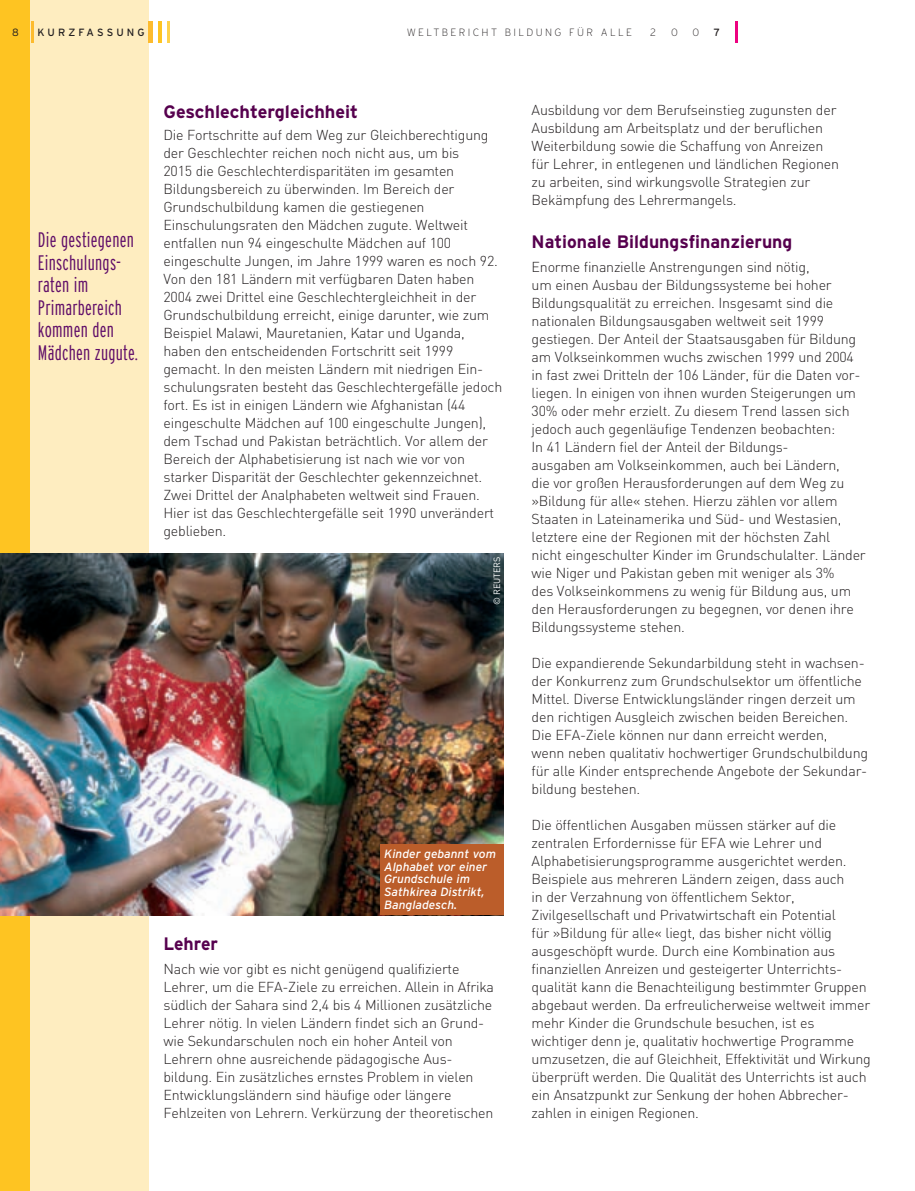
<style>
.page{position:relative;width:915px;height:1191px;background:#fff}
.page>*{position:absolute;margin:0;border:0;box-sizing:border-box;transform-origin:0 0}
.t1{font:300 extra-condensed 21px/22.5px "Interstate";letter-spacing:.01em;color:#600e69}
.t2{font:700 18px "Interstate";color:#56004e}
.t3{font:300 14.25px/18px "DIN";letter-spacing:-.015em;color:#231f20}
.t4{font:italic 12px/12.8px "Interstate";color:#fff}
.t5{font:200 10.5px "Interstate";letter-spacing:.225em;color:#231f20}
.t6{font:10.5px "Interstate";letter-spacing:.29em;color:#231f20}
.t7{font:300 10.5px "Interstate";color:#231f20}
.t8{font:9px "DIN";letter-spacing:-.015em;color:#fff}
</style>
<div class="page">
<div style="left:0;top:1px;width:148px;height:1190px;background:#feedc0"></div>
<div style="left:0;top:1px;width:29px;height:1190px;background:#fec422"></div>
<div style="left:148px;top:22px;width:5px;height:21px;background:#fdbb2e"></div>
<hr style="left:159px;top:22px;width:3px;height:21px;background:#fec422">
<hr style="left:168px;top:22px;width:2px;height:21px;background:#fed24c">
<hr style="left:32px;top:22px;width:2px;height:21px;background:#fdbb2e">
<hr style="left:735px;top:22px;width:2px;height:21px;background:#ed0280">
<img style="left:0;top:553px;width:504px;height:362px">
<div style="left:380px;top:844px;width:124px;height:71px;background:#bb5d2a"></div>
<p class="t7" style="left:12px;top:28px;width:8px">8</p>
<p class="t6" style="left:38px;top:28px;width:109px">KURZFASSUNG</p>
<p class="t5" style="left:406px;top:28px;width:227px">WELTBERICHT BILDUNG FÜR ALLE</p>
<p class="t5" style="left:650px;top:28px;width:7px">2</p>
<p class="t5" style="left:671px;top:28px;width:8px">0</p>
<p class="t5" style="left:692px;top:28px;width:8px">0</p>
<p class="t6" style="left:713px;top:28px;width:8px">7</p>
<h1 class="t1" style="left:38px;top:230px;width:102px">Die gestiegenen<br>Einschulungs&shy;raten im<br>Primarbereich kommen den<br>Mädchen zugute.</h1>
<p class="t2" style="left:163px;top:105px;width:196px">Geschlechtergleichheit</p>
<p class="t3" style="left:163px;top:128px;width:340px">Die Fortschritte auf dem Weg zur Gleichberechtigung der Geschlechter reichen noch nicht aus, um bis<br>2015 die Geschlechterdisparitäten im gesamten Bildungsbereich zu überwinden. Im Bereich der Grundschulbildung kamen die gestiegenen Einschulungsraten den Mädchen zugute. Weltweit entfallen nun 94 eingeschulte Mädchen auf 100 eingeschulte Jungen, im Jahre 1999 waren es noch 92.<br>Von den 181 Ländern mit verfügbaren Daten haben 2004 zwei Drittel eine Geschlechtergleichheit in der Grundschulbildung erreicht, einige darunter, wie zum Beispiel Malawi, Mauretanien, Katar und Uganda, haben den entscheidenden Fortschritt seit 1999 gemacht. In den meisten Ländern mit niedrigen Ein&shy;schulungsraten besteht das Geschlechtergefälle jedoch fort. Es ist in einigen Ländern wie Afghanistan (44 eingeschulte Mädchen auf 100 eingeschulte Jungen), dem Tschad und Pakistan beträchtlich. Vor allem der Bereich der Alphabetisierung ist nach wie vor von starker Disparität der Geschlechter gekennzeichnet.<br>Zwei Drittel der Analphabeten weltweit sind Frauen.<br>Hier ist das Geschlechtergefälle seit 1990 unverändert geblieben.</p>
<p class="t8" style="left:493px;top:605px;width:50px;rotate:-90deg">© REUTERS</p>
<p class="t4" style="left:384px;top:848px;width:113px">Kinder gebannt vom<br>Alphabet vor einer<br>Grundschule im<br>Sathkirea Distrikt,<br>Bangladesch.</p>
<p class="t2" style="left:163px;top:937px;width:56px">Lehrer</p>
<p class="t3" style="left:163px;top:961px;width:332px">Nach wie vor gibt es nicht genügend qualifizierte Lehrer, um die EFA-Ziele zu erreichen. Allein in Afrika südlich der Sahara sind 2,4 bis 4 Millionen zusätzliche Lehrer nötig. In vielen Ländern findet sich an Grund&shy;wie Sekundarschulen noch ein hoher Anteil von Lehrern ohne ausreichende pädagogische Aus&shy;bildung. Ein zusätzliches ernstes Problem in vielen Entwicklungsländern sind häufige oder längere Fehlzeiten von Lehrern. Verkürzung der theoretischen</p>
<p class="t3" style="left:531px;top:102px;width:309px">Ausbildung vor dem Berufseinstieg zugunsten der Ausbildung am Arbeitsplatz und der beruflichen Weiterbildung sowie die Schaffung von Anreizen für Lehrer, in entlegenen und ländlichen Regionen zu arbeiten, sind wirkungsvolle Strategien zur Bekämpfung des Lehrermangels.</p>
<p class="t2" style="left:531px;top:235px;width:262px">Nationale Bildungsfinanzierung</p>
<p class="t3" style="left:531px;top:259px;width:335px">Enorme finanzielle Anstrengungen sind nötig,<br>um einen Ausbau der Bildungssysteme bei hoher Bildungsqualität zu erreichen. Insgesamt sind die nationalen Bildungsausgaben weltweit seit 1999 gestiegen. Der Anteil der Staatsausgaben für Bildung am Volkseinkommen wuchs zwischen 1999 und 2004 in fast zwei Dritteln der 106 Länder, für die Daten vor&shy;liegen. In einigen von ihnen wurden Steigerungen um 30% oder mehr erzielt. Zu diesem Trend lassen sich jedoch auch gegenläufige Tendenzen beobachten:<br>In 41 Ländern fiel der Anteil der Bildungs-<br>ausgaben am Volkseinkommen, auch bei Ländern,<br>die vor großen Herausforderungen auf dem Weg zu »Bildung für alle« stehen. Hierzu zählen vor allem Staaten in Lateinamerika und Süd- und Westasien, letztere eine der Regionen mit der höchsten Zahl<br>nicht eingeschulter Kinder im Grundschulalter. Länder wie Niger und Pakistan geben mit weniger als 3%<br>des Volkseinkommens zu wenig für Bildung aus, um den Herausforderungen zu begegnen, vor denen ihre Bildungssysteme stehen.</p>
<p class="t3" style="left:531px;top:655px;width:338px">Die expandierende Sekundarbildung steht in wachsen&shy;der Konkurrenz zum Grundschulsektor um öffentliche Mittel. Diverse Entwicklungsländer ringen derzeit um den richtigen Ausgleich zwischen beiden Bereichen.<br>Die EFA-Ziele können nur dann erreicht werden,<br>wenn neben qualitativ hochwertiger Grundschulbildung für alle Kinder entsprechende Angebote der Sekundar&shy;bildung bestehen.</p>
<p class="t3" style="left:531px;top:817px;width:341px">Die öffentlichen Ausgaben müssen stärker auf die zentralen Erfordernisse für EFA wie Lehrer und Alphabetisierungsprogramme ausgerichtet werden.<br>Beispiele aus mehreren Ländern zeigen, dass auch<br>in der Verzahnung von öffentlichem Sektor, Zivilgesellschaft und Privatwirtschaft ein Potential<br>für »Bildung für alle« liegt, das bisher nicht völlig ausgeschöpft wurde. Durch eine Kombination aus finanziellen Anreizen und gesteigerter Unterrichts&shy;qualität kann die Benachteiligung bestimmter Gruppen abgebaut werden. Da erfreulicherweise weltweit immer mehr Kinder die Grundschule besuchen, ist es wichtiger denn je, qualitativ hochwertige Programme umzusetzen, die auf Gleichheit, Effektivität und Wirkung überprüft werden. Die Qualität des Unterrichts ist auch ein Ansatzpunkt zur Senkung der hohen Abbrecher&shy;zahlen in einigen Regionen.</p>
</div>
